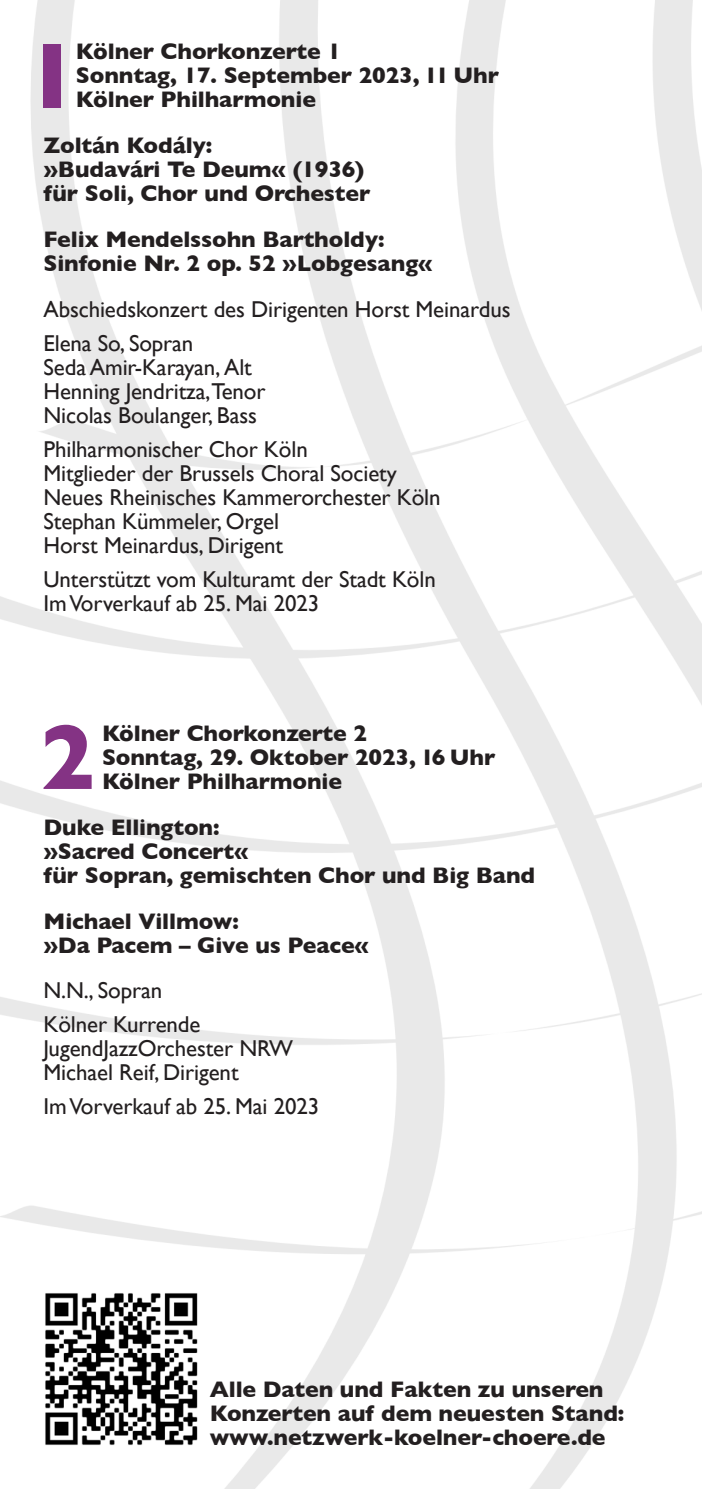
<style>
.page{position:relative;width:702px;height:1489px;background:#fff}
.page>*{position:absolute;margin:0;border:0;box-sizing:border-box;transform-origin:0 0}
.t1{font:700 93.5px "Gill Sans";color:#843384}
.t2{font:700 23px/24px "Gill Sans";letter-spacing:-.005em;color:#231f20}
.t3{font:23px/24px "Gill Sans";letter-spacing:-.005em;color:#231f20}
</style>
<div class="page">
<img style="left:0;top:0;width:702px;height:1488px">
<img style="left:43px;top:1291px;width:156px;height:155px">
<h1 class="t1" style="left:24px;top:43px;width:57px">1</h1>
<p class="t2" style="left:76px;top:42px;width:424px">Kölner Chorkonzerte 1<br>Sonntag, 17. September 2023, 11 Uhr<br>Kölner Philharmonie</p>
<p class="t2" style="left:43px;top:136px;width:328px">Zoltán Kodály:<br>»Budavári Te Deum« (1936) für Soli, Chor und Orchester</p>
<p class="t2" style="left:43px;top:230px;width:391px">Felix Mendelssohn Bartholdy:<br>Sinfonie Nr. 2 op. 52 »Lobgesang«</p>
<p class="t3" style="left:43px;top:294px;width:468px;line-height:33.8px">Abschiedskonzert des Dirigenten Horst Meinardus<br>Elena So, Sopran</p>
<p class="t3" style="left:43px;top:357px;width:223px">Seda Amir-Karayan, Alt<br>Henning Jendritza,Tenor<br>Nicolas Boulanger, Bass</p>
<p class="t3" style="left:43px;top:439px;width:398px">Philharmonischer Chor Köln<br>Mitglieder der Brussels Choral Society<br>Neues Rheinisches Kammerorchester Köln<br>Stephan Kümmeler, Orgel<br>Horst Meinardus, Dirigent</p>
<p class="t3" style="left:43px;top:569px;width:394px">Unterstützt vom Kulturamt der Stadt Köln<br>Im Vorverkauf ab 25. Mai 2023</p>
<h1 class="t1" style="left:40px;top:724px;width:57px">2</h1>
<p class="t2" style="left:102px;top:723px;width:395px">Kölner Chorkonzerte 2<br>Sonntag, 29. Oktober 2023, 16 Uhr<br>Kölner Philharmonie</p>
<p class="t2" style="left:43px;top:817px;width:493px">Duke Ellington:<br>»Sacred Concert«<br>für Sopran, gemischten Chor und Big Band</p>
<p class="t2" style="left:43px;top:911px;width:327px">Michael Villmow:<br>»Da Pacem – Give us Peace«</p>
<p class="t3" style="left:43px;top:976px;width:158px;line-height:33.8px">N.N., Sopran<br>Kölner Kurrende</p>
<p class="t3" style="left:43px;top:1038px;width:251px">JugendJazzOrchester NRW<br>Michael Reif, Dirigent</p>
<p class="t3" style="left:43px;top:1096px;width:277px">Im Vorverkauf ab 25. Mai 2023</p>
<p class="t2" style="left:210px;top:1379px;width:416px">Alle Daten und Fakten zu unseren<br>Konzerten auf dem neuesten Stand: www.netzwerk-koelner-choere.de</p>
</div>
